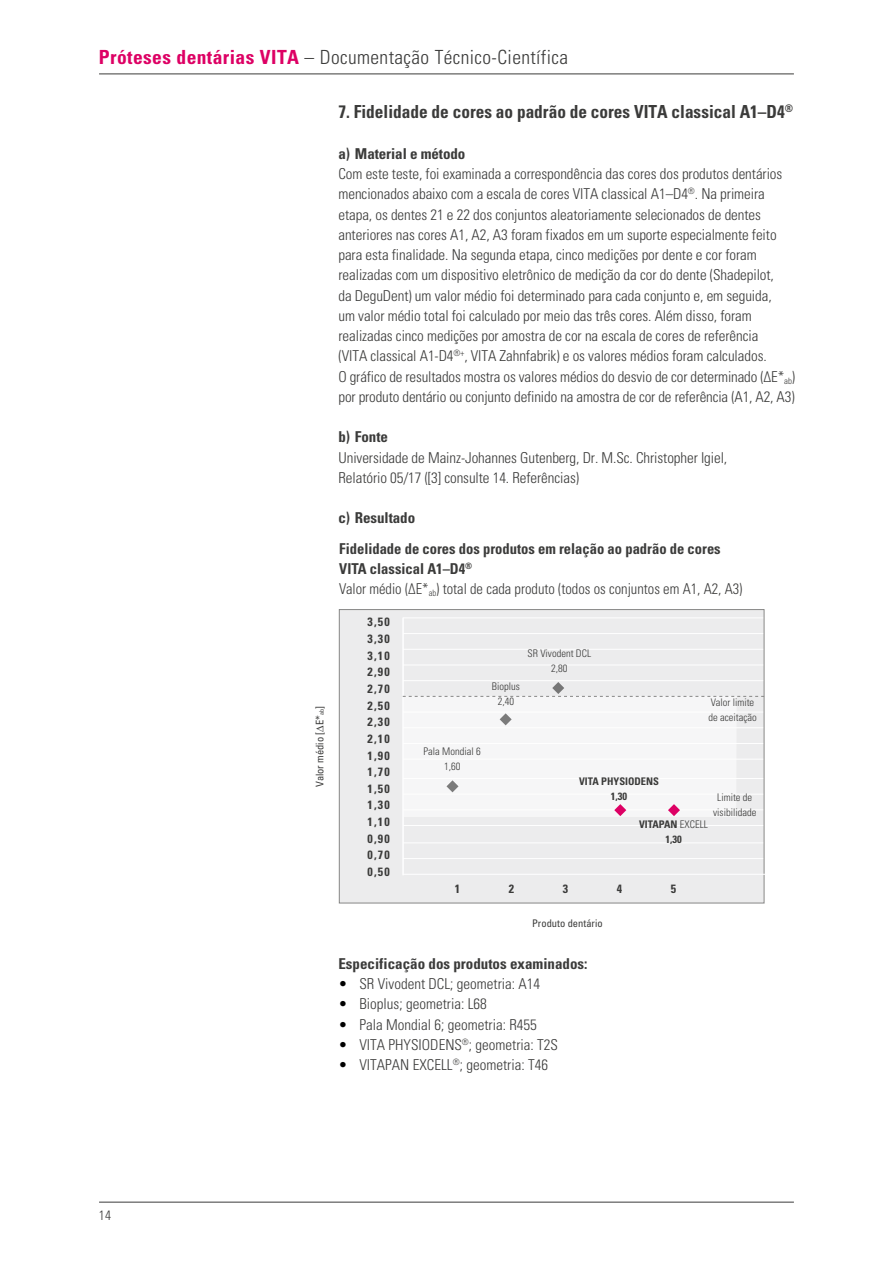
<style>
.page{position:relative;width:893px;height:1263px;background:#fff}
.page>*{position:absolute;margin:0;border:0;box-sizing:border-box;transform-origin:0 0}
.t1{font:300 condensed 19.5px "Univers LT Std";letter-spacing:.02em;color:#3b3b3a}
.t2{font:700 condensed 18px "Univers LT Std";color:#3b3b3a;scale:.96 1}
.t3{font:300 condensed 15px/20.2px "Univers LT Std";letter-spacing:-.005em;color:#3b3b3a}
.t4{font:700 condensed 15px/20.2px "Univers LT Std";color:#3b3b3a}
.t5{font:300 condensed 13.5px "Univers LT Std";color:#3b3b3a}
.t6{font:700 condensed 12px/16.6px "Univers LT Std";letter-spacing:.1em;color:#3b3b3a;text-align:justify}
.t7{font:300 condensed 10.5px/15px "Univers LT Std";color:#3b3b3a;text-align:center}
.t8{font:700 condensed 10.5px/15px "Univers LT Std";color:#3b3b3a;text-align:center}
.t9{font:condensed 10.5px "Univers LT";color:#3b3b3a}
.s1{font-weight:700;color:#dd0064}
.s2{font-size:6.15px}
.s3{font-weight:300}
.s4{color:#000}
</style>
<div class="page">
<hr style="left:99px;top:74px;width:695px;height:1px;background:#3b3b3a">
<hr style="left:99px;top:1202px;width:695px;height:1px;background:#3b3b3a">
<div style="left:339px;top:609px;width:425px;height:294px;background:#ececed"></div>
<hr style="left:403px;top:617px;width:361px;height:1px;background:#fff">
<hr style="left:403px;top:633px;width:361px;height:1px;background:#fff">
<hr style="left:403px;top:649px;width:361px;height:1px;background:#fff">
<hr style="left:403px;top:665px;width:361px;height:1px;background:#fff">
<hr style="left:403px;top:680px;width:361px;height:1px;background:#fff">
<hr style="left:403px;top:712px;width:361px;height:1px;background:#fff">
<hr style="left:403px;top:778px;width:361px;height:1px;background:#fff">
<hr style="left:403px;top:842px;width:361px;height:1px;background:#fff">
<hr style="left:403px;top:727px;width:361px;height:1px;background:#fff">
<hr style="left:403px;top:794px;width:361px;height:1px;background:#fff">
<hr style="left:403px;top:858px;width:361px;height:1px;background:#fff">
<hr style="left:403px;top:743px;width:361px;height:1px;background:#fff">
<hr style="left:403px;top:809px;width:361px;height:1px;background:#fff">
<hr style="left:403px;top:759px;width:361px;height:1px;background:#fff">
<hr style="left:403px;top:825px;width:361px;height:1px;background:#fff">
<hr style="left:402px;top:617px;width:2px;height:258px;background:#fff">
<div style="left:339px;top:609px;width:425px;height:294px;border:1px solid #878786"></div>
<hr style="left:403px;top:874px;width:367px;height:1px;background:#fff">
<div style="left:404px;top:696px;width:333px;height:121px;background:#f6f6f7"></div>
<svg style="left:446px;top:780px;width:12px;height:12px"></svg>
<svg style="left:500px;top:713px;width:12px;height:12px"></svg>
<svg style="left:614px;top:804px;width:12px;height:12px"></svg>
<svg style="left:668px;top:804px;width:12px;height:12px"></svg>
<svg style="left:403px;top:682px;width:361px;height:15px"></svg>
<h1 class="t1" style="left:99px;top:45px;width:471px"><span class="s1">Próteses dentárias VITA</span> – Documentação Técnico-Científica</h1>
<p class="t2" style="left:338px;top:101px;width:475px">7. Fidelidade de cores ao padrão de cores VITA classical A1–D4<sup>®</sup></p>
<p class="t4" style="left:338px;top:143px;width:128px">a) Material e método</p>
<p class="t3" style="left:338px;top:164px;width:458px">Com este teste, foi examinada a correspondência das cores dos produtos dentários mencionados abaixo com a escala de cores VITA classical A1–D4<sup>®</sup>. Na primeira etapa, os dentes 21 e 22 dos conjuntos aleatoriamente selecionados de dentes anteriores nas cores A1, A2, A3 foram fixados em um suporte especialmente feito para esta finalidade. Na segunda etapa, cinco medições por dente e cor foram realizadas com um dispositivo eletrônico de medição da cor do dente (Shadepilot,<br>da DeguDent) um valor médio foi determinado para cada conjunto e, em seguida,<br>um valor médio total foi calculado por meio das três cores. Além disso, foram realizadas cinco medições por amostra de cor na escala de cores de referência<br>(VITA classical A1-D4<sup>®+</sup>, VITA Zahnfabrik) e os valores médios foram calculados.<br>O gráfico de resultados mostra os valores médios do desvio de cor determinado (ΔE*<sub>ab</sub>) por produto dentário ou conjunto definido na amostra de cor de referência (A1, A2, A3)</p>
<p class="t4" style="left:338px;top:427px;width:51px">b) Fonte</p>
<p class="t3" style="left:338px;top:447px;width:390px">Universidade de Mainz-Johannes Gutenberg, Dr. M.Sc. Christopher Igiel,<br>Relatório 05/17 ([3] consulte 14. Referências)</p>
<p class="t4" style="left:338px;top:508px;width:78px">c) Resultado</p>
<p class="t5" style="left:99px;top:1206px;width:14px">14</p>
<p class="t9" style="left:313px;top:787px;width:82px;rotate:-90deg">Valor médio [ΔE*<span class="s2">ab</span>]</p>
<p class="t4" style="left:339px;top:538px;width:405px">Fidelidade de cores dos produtos em relação ao padrão de cores<br>VITA classical A1–D4<sup>®<br></sup><span class="s3">Valor médio (ΔE*</span><sub>ab</sub><span class="s3">) total de cada produto (todos os conjuntos em A1, A2, A3)</span></p>
<p class="t6" style="left:368px;top:614px;width:24px">3,50<br>3,30<br>3,10<br>2,90<br>2,70<br>2,50<br>2,30<br>2,10<br>1,90<br>1,70<br>1,50<br>1,30<br>1,10<br>0,90<br>0,70<br>0,50</p>
<p class="t7" style="left:424px;top:744px;width:59px">Pala Mondial 6<br>1,60</p>
<p class="t7" style="left:492px;top:678px;width:29px">Bioplus<br>2,40</p>
<p class="t7" style="left:528px;top:645px;width:65px">SR Vivodent DCL<br>2,80</p>
<p class="t7" style="left:708px;top:695px;width:50px;text-align:left">Valor limite de aceitação</p>
<p class="t8" style="left:579px;top:774px;width:81px">VITA PHYSIODENS<br>1,30</p>
<p class="t7" style="left:713px;top:790px;width:45px">Limite de visibilidade</p>
<p class="t8" style="left:639px;top:817px;width:70px">VITAPAN <span class="s3">EXCELL<br></span>1,30</p>
<p class="t6" style="left:455px;top:880px;width:7px">1</p>
<p class="t6" style="left:509px;top:880px;width:7px">2</p>
<p class="t6" style="left:563px;top:880px;width:7px">3</p>
<p class="t6" style="left:617px;top:880px;width:7px">4</p>
<p class="t6" style="left:671px;top:880px;width:7px">5</p>
<p class="t9" style="left:532px;top:916px;width:72px">Produto dentário</p>
<p class="t4" style="left:338px;top:953px;width:251px">Especificação dos produtos examinados:</p>
<p class="t3" style="left:338px;top:974px;width:203px"><span class="s4">•</span> SR Vivodent DCL; geometria: A14</p>
<p class="t3" style="left:338px;top:994px;width:150px"><span class="s4">•</span> Bioplus; geometria: L68</p>
<p class="t3" style="left:338px;top:1014px;width:200px"><span class="s4">•</span> Pala Mondial 6; geometria: R455</p>
<p class="t3" style="left:338px;top:1034px;width:221px"><span class="s4">•</span> VITA PHYSIODENS<sup>®</sup>; geometria: T2S</p>
<p class="t3" style="left:338px;top:1055px;width:211px"><span class="s4">•</span> VITAPAN EXCELL<sup>®</sup>; geometria: T46</p>
</div>
